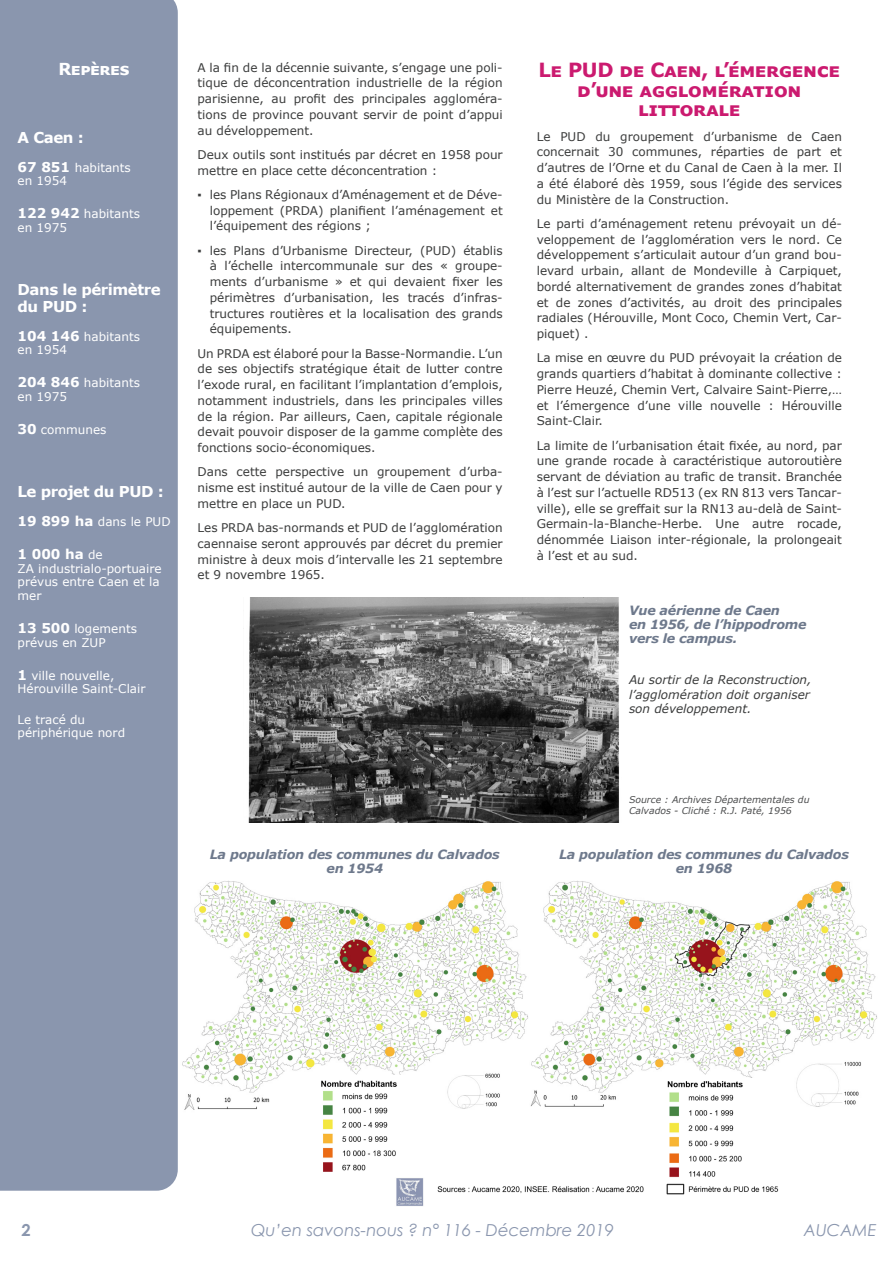
<style>
.page{position:relative;width:893px;height:1263px;background:#fff}
.page>*{position:absolute;margin:0;border:0;box-sizing:border-box;transform-origin:0 0}
.t1{font:700 19.5px/19.5px "Verdana";letter-spacing:-.02em;color:#cb1a6f;text-align:center}
.t2{font:italic 16.5px "Century Gothic";color:#8a96ae}
.t3{font:700 16.5px "Verdana";color:#fff}
.t4{font:700 16.5px "Century Gothic";color:#8a96ae}
.t5{font:700 15px/16.5px "Verdana";letter-spacing:-.03em;color:#fff}
.t6{font:700 13.5px "Verdana";color:#fff}
.t7{font:italic 700 12.75px/13.8px "Verdana";letter-spacing:-.02em;color:#6e798c;text-align:center}
.t8{font:12px/15.8px "Verdana";color:#3b3c3c;text-align:justify}
.t9{font:12px/13.5px "Verdana";color:#fff}
.t10{font:italic 12px/14.4px "Verdana";color:#3b3c3c}
.t11{font:italic 9.3px/11.1px "Verdana";color:#4b4c4d}
.s1{font-weight:700;font-size:13.5px}
.s2{font-weight:400;font-size:12px}
</style>
<div class="page">
<div style="left:0;top:0;width:178px;height:1191px;background:#8a96ae"></div>
<img style="left:243px;top:597px;width:377px;height:226px">
<img style="left:182px;top:881px;width:695px;height:229px">
<img style="left:291px;top:1076px;width:124px;height:96px">
<img style="left:658px;top:1078px;width:122px;height:117px">
<img style="left:396px;top:1178px;width:28px;height:28px">
<img style="left:437px;top:1186px;width:207px;height:7px">
<h2 class="t3" style="left:59px;top:57px;width:73px">Repères</h2>
<p class="t5" style="left:18px;top:129px;width:68px">A Caen :</p>
<p class="t9" style="left:18px;top:160px;width:115px"><span class="s1">67 851</span> habitants en 1954</p>
<p class="t9" style="left:18px;top:207px;width:124px"><span class="s1">122 942</span> habitants en 1975</p>
<p class="t5" style="left:18px;top:281px;width:145px">Dans le périmètre du PUD :</p>
<p class="t9" style="left:18px;top:329px;width:124px"><span class="s1">104 146</span> habitants en 1954</p>
<p class="t9" style="left:18px;top:376px;width:124px"><span class="s1">204 846</span> habitants en 1975</p>
<p class="t9" style="left:18px;top:423px;width:90px"><span class="s1">30</span> communes</p>
<p class="t5" style="left:18px;top:483px;width:148px">Le projet du PUD :</p>
<p class="t9" style="left:18px;top:515px;width:155px"><span class="s1">19 899 ha</span> dans le PUD</p>
<p class="t6" style="left:18px;top:545px;width:87px">1 000 ha <span class="s2">de</span></p>
<p class="t9" style="left:18px;top:562px;width:146px">ZA industrialo-portuaire prévus entre Caen et la mer</p>
<p class="t9" style="left:18px;top:622px;width:121px"><span class="s1">13 500</span> logements prévus en ZUP</p>
<p class="t9" style="left:18px;top:669px;width:130px"><span class="s1">1</span> ville nouvelle,<br>Hérouville Saint-Clair</p>
<p class="t9" style="left:18px;top:713px;width:109px">Le tracé du périphérique nord</p>
<p class="t8" style="left:198px;top:59px;width:307px">A la fin de la décennie suivante, s’engage une poli&shy;tique de déconcentration industrielle de la région parisienne, au profit des principales aggloméra&shy;tions de province pouvant servir de point d’appui au développement.</p>
<p class="t8" style="left:198px;top:147px;width:307px">Deux outils sont institués par décret en 1958 pour mettre en place cette déconcentration :</p>
<p class="t8" style="left:210px;top:187px;width:294px;text-indent:-12px">▪ les Plans Régionaux d’Aménagement et de Déve&shy;loppement (PRDA) planifient l’aménagement et l’équipement des régions ;</p>
<p class="t8" style="left:210px;top:242px;width:294px;text-indent:-12px">▪ les Plans d’Urbanisme Directeur, (PUD) établis à l’échelle intercommunale sur des « groupe&shy;ments d’urbanisme » et qui devaient fixer les périmètres d’urbanisation, les tracés d’infras&shy;tructures routières et la localisation des grands équipements.</p>
<p class="t8" style="left:198px;top:345px;width:307px">Un PRDA est élaboré pour la Basse-Normandie. L’un de ses objectifs stratégique était de lutter contre l’exode rural, en facilitant l’implantation d’emplois, notamment industriels, dans les principales villes de la région. Par ailleurs, Caen, capitale régionale devait pouvoir disposer de la gamme complète des fonctions socio-économiques.</p>
<p class="t8" style="left:198px;top:464px;width:307px">Dans cette perspective un groupement d’urba&shy;nisme est institué autour de la ville de Caen pour y mettre en place un PUD.</p>
<p class="t8" style="left:198px;top:520px;width:307px">Les PRDA bas-normands et PUD de l’agglomération caennaise seront approuvés par décret du premier ministre à deux mois d’intervalle les 21 septembre et 9 novembre 1965.</p>
<h1 class="t1" style="left:538px;top:60px;width:303px">Le PUD de Caen, l’émergence d’une agglomération littorale</h1>
<p class="t8" style="left:537px;top:128px;width:307px">Le PUD du groupement d’urbanisme de Caen concernait 30 communes, réparties de part et d’autres de l’Orne et du Canal de Caen à la mer. Il a été élaboré dès 1959, sous l’égide des services du Ministère de la Construction.</p>
<p class="t8" style="left:537px;top:216px;width:307px">Le parti d’aménagement retenu prévoyait un dé&shy;veloppement de l’agglomération vers le nord. Ce développement s’articulait autour d’un grand bou&shy;levard urbain, allant de Mondeville à Carpiquet, bordé alternativement de grandes zones d’habitat et de zones d’activités, au droit des principales radiales (Hérouville, Mont Coco, Chemin Vert, Car&shy;piquet) .</p>
<p class="t8" style="left:537px;top:350px;width:307px">La mise en œuvre du PUD prévoyait la création de grands quartiers d’habitat à dominante collective :<br>Pierre Heuzé, Chemin Vert, Calvaire Saint-Pierre,… et l’émergence d’une ville nouvelle : Hérouville Saint-Clair.</p>
<p class="t8" style="left:537px;top:437px;width:307px">La limite de l’urbanisation était fixée, au nord, par une grande rocade à caractéristique autoroutière servant de déviation au trafic de transit. Branchée à l’est sur l’actuelle RD513 (ex RN 813 vers Tancar&shy;ville), elle se greffait sur la RN13 au-delà de Saint-Germain-la-Blanche-Herbe. Une autre rocade, dénommée Liaison inter-régionale, la prolongeait à l’est et au sud.</p>
<p class="t7" style="left:629px;top:603px;width:179px;text-align:left">Vue aérienne de Caen<br>en 1956, de l’hippodrome vers le campus.</p>
<p class="t10" style="left:629px;top:673px;width:184px">Au sortir de la Reconstruction, l’agglomération doit organiser son développement.</p>
<p class="t11" style="left:629px;top:794px;width:182px">Source : Archives Départementales du<br>Calvados - Cliché : R.J. Paté, 1956</p>
<p class="t7" style="left:210px;top:847px;width:291px">La population des communes du Calvados en 1954</p>
<p class="t7" style="left:559px;top:847px;width:291px">La population des communes du Calvados en 1968</p>
<h2 class="t4" style="left:21px;top:1217px;width:11px">2</h2>
<h2 class="t2" style="left:251px;top:1218px;width:364px">Qu’en savons-nous ? n° 116 - Décembre 2019</h2>
<h2 class="t2" style="left:804px;top:1218px;width:74px">AUCAME</h2>
</div>
